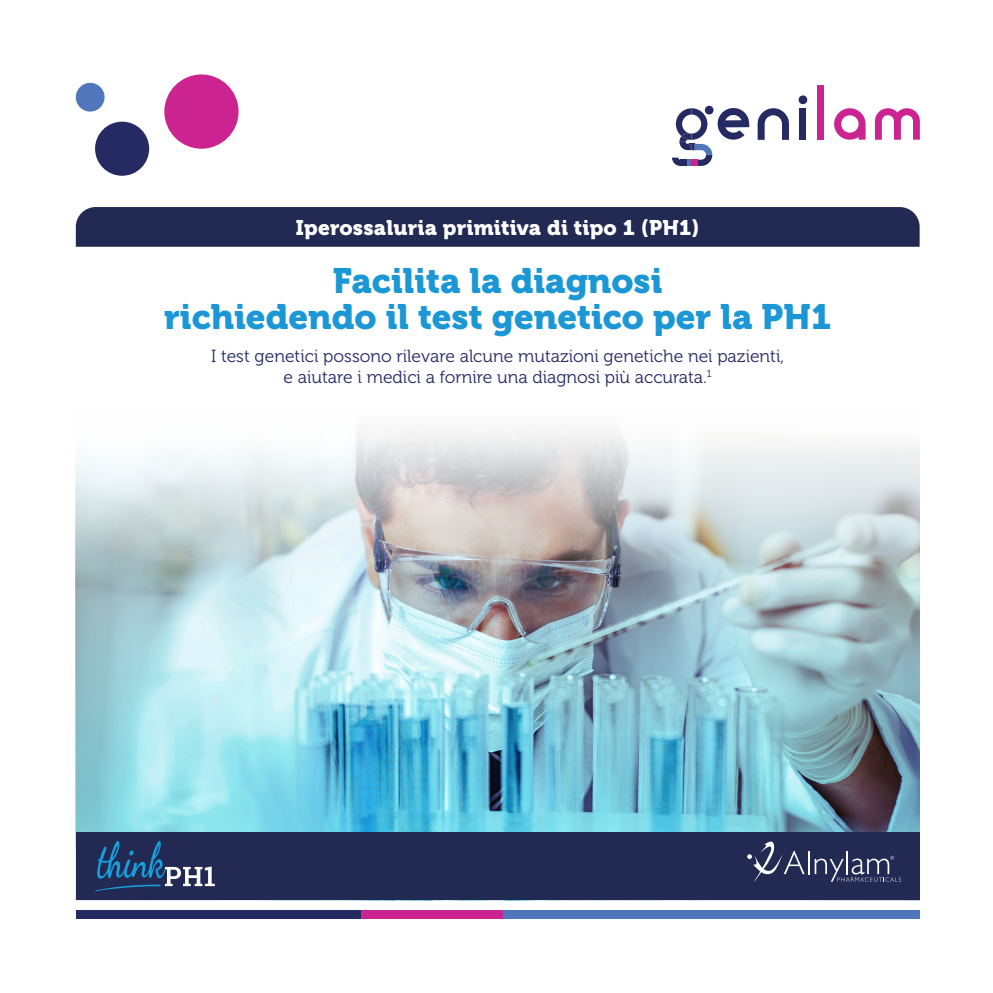
<style>
.page{position:relative;width:993px;height:993px;background:#fff}
.page>*{position:absolute;margin:0;border:0;box-sizing:border-box;transform-origin:0 0}
.t1{font:35px "Museo 900";color:#1c97d5}
.t2{font:21px "Museo 900";letter-spacing:.01em;color:#fff}
.t3{font:17.5px "Museo 300";color:#252a63}
</style>
<div class="page">
<div style="left:76px;top:207px;width:843px;height:40px;background:#222a54"></div>
<svg style="left:798px;top:95px;width:9px;height:9px"></svg>
<svg style="left:757px;top:108px;width:31px;height:32px"></svg>
<div style="left:799px;top:108px;width:7px;height:32px;background:#252a63"></div>
<div style="left:817px;top:85px;width:6px;height:55px;background:#cb2490"></div>
<svg style="left:834px;top:108px;width:31px;height:32px"></svg>
<svg style="left:874px;top:108px;width:45px;height:32px"></svg>
<svg style="left:672px;top:106px;width:77px;height:60px"></svg>
<div style="left:164px;top:74px;width:74px;height:75px;background:#cb2490;border-radius:50%"></div>
<div style="left:95px;top:122px;width:54px;height:54px;background:#252a63;border-radius:50%"></div>
<div style="left:76px;top:83px;width:28px;height:28px;background:#5076bb;border-radius:50%"></div>
<img style="left:76px;top:439px;width:843px;height:393px">
<div style="left:76px;top:910px;width:285px;height:8px;background:#252a63"></div>
<div style="left:361px;top:910px;width:142px;height:8px;background:#cb2490"></div>
<div style="left:503px;top:910px;width:416px;height:8px;background:#5076bb"></div>
<div style="left:76px;top:832px;width:843px;height:67px;background:#222a54"></div>
<svg style="left:95px;top:840px;width:120px;height:51px"></svg>
<svg style="left:747px;top:841px;width:57px;height:41px"></svg>
<hr style="left:807px;top:850px;width:2px;height:23px;background:#fff">
<svg style="left:814px;top:851px;width:86px;height:30px"></svg>
<p class="t2" style="left:296px;top:215px;width:405px">Iperossaluria primitiva di tipo 1 (PH1)</p>
<p class="t1" style="left:333px;top:261px;width:331px">Facilita la diagnosi</p>
<p class="t1" style="left:164px;top:296px;width:668px">richiedendo il test genetico per la PH1</p>
<p class="t3" style="left:211px;top:347px;width:574px">I test genetici possono rilevare alcune mutazioni genetiche nei pazienti,</p>
<p class="t3" style="left:283px;top:368px;width:429px">e aiutare i medici a fornire una diagnosi più accurata.<sup>1</sup></p>
</div>
